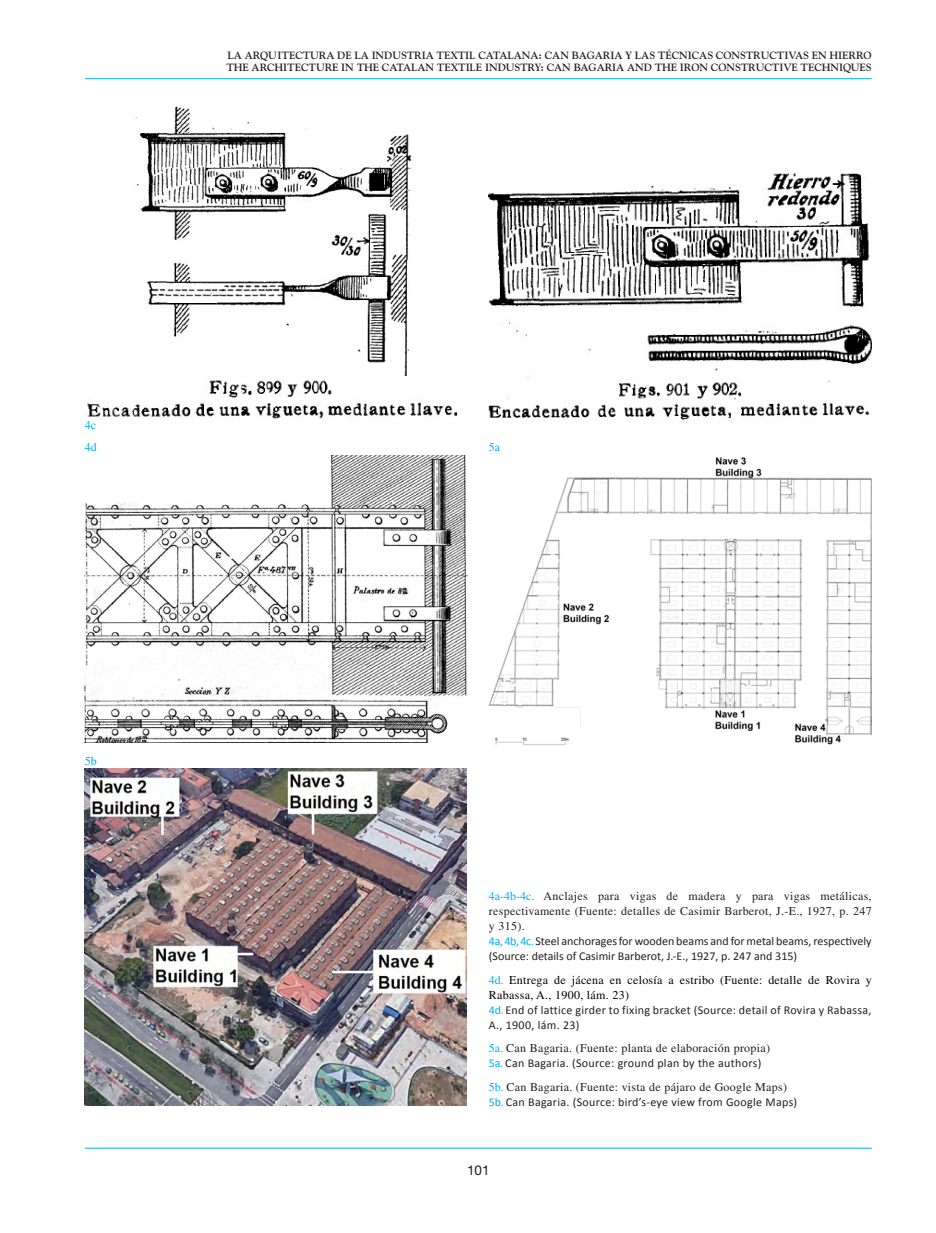
<style>
.page{position:relative;width:936px;height:1233px;background:#fff}
.page>*{position:absolute;margin:0;border:0;box-sizing:border-box;transform-origin:0 0}
.t1{font:13.5px "Helvetica Neue LT Std";color:#231f20}
.t2{font:12px/15px "Calibri";letter-spacing:.01em;color:#231f20}
.t3{font:12px/15px "Times LT Std";letter-spacing:.025em;color:#231f20;text-align:justify}
.t4{font:12px/15px "Times LT Std";letter-spacing:.025em;color:#000}
.t5{font:12px/22px "Times LT Std";color:#00aeef}
.t6{font:700 10.5px/12.6px "Goudy Std";letter-spacing:-.01em;color:#231f20}
.s1{color:#00aeef}
</style>
<div class="page">
<hr style="left:85px;top:1148px;width:787px;height:1px;background:#00aeef">
<hr style="left:85px;top:78px;width:787px;height:1px;background:#00aeef">
<img style="left:135px;top:106px;width:277px;height:269px">
<img style="left:489px;top:173px;width:383px;height:247px">
<img style="left:87px;top:380px;width:371px;height:39px">
<img style="left:489px;top:457px;width:383px;height:289px">
<img style="left:85px;top:456px;width:383px;height:287px">
<img style="left:85px;top:769px;width:381px;height:336px">
<p class="t6" style="left:226px;top:49px;width:647px">LA ARQUITECTURA DE LA INDUSTRIA TEXTIL CATALANA: CAN BAGARIA Y LAS TÉCNICAS CONSTRUCTIVAS EN HIERRO<br>THE ARCHITECTURE IN THE CATALAN TEXTILE INDUSTRY: CAN BAGARIA AND THE IRON CONSTRUCTIVE TECHNIQUES</p>
<p class="t5" style="left:85px;top:414px;width:13px">4c<br>4d</p>
<p class="t5" style="left:85px;top:750px;width:13px">5b</p>
<p class="t5" style="left:489px;top:436px;width:13px">5a</p>
<p class="t3" style="left:489px;top:888px;width:384px"><span class="s1">4a-4b-4c.</span> Anclajes para vigas de madera y para vigas metálicas, respectivamente (Fuente: detalles de Casimir Barberot, J.-E., 1927, p. 247 y 315).</p>
<p class="t2" style="left:489px;top:934px;width:384px"><span class="s1">4a, 4b, 4c.</span>Steel anchorages for wooden beams and for metal beams, respectively (Source: details of Casimir Barberot, J.-E., 1927, p. 247 and 315)</p>
<p class="t4" style="left:489px;top:972px;width:384px"><span class="s1">4d.</span> Entrega de jácena en celosía a estribo (Fuente: detalle de Rovira y<br>Rabassa, A., 1900, lám. 23)</p>
<p class="t2" style="left:489px;top:1002px;width:384px"><span class="s1">4d.</span> End of lattice girder to fixing bracket (Source: detail of Rovira y Rabassa,<br>A., 1900, lám. 23)</p>
<p class="t3" style="left:489px;top:1040px;width:283px"><span class="s1">5a.</span> Can Bagaria. (Fuente: planta de elaboración propia)</p>
<p class="t2" style="left:489px;top:1056px;width:274px"><span class="s1">5a.</span> Can Bagaria. (Source: ground plan by the authors)</p>
<p class="t3" style="left:489px;top:1079px;width:300px"><span class="s1">5b.</span> Can Bagaria. (Fuente: vista de pájaro de Google Maps)</p>
<p class="t2" style="left:489px;top:1094px;width:310px"><span class="s1">5b.</span> Can Bagaria. (Source: bird’s-eye view from Google Maps)</p>
<p class="t1" style="left:467px;top:1162px;width:24px">101</p>
</div>
